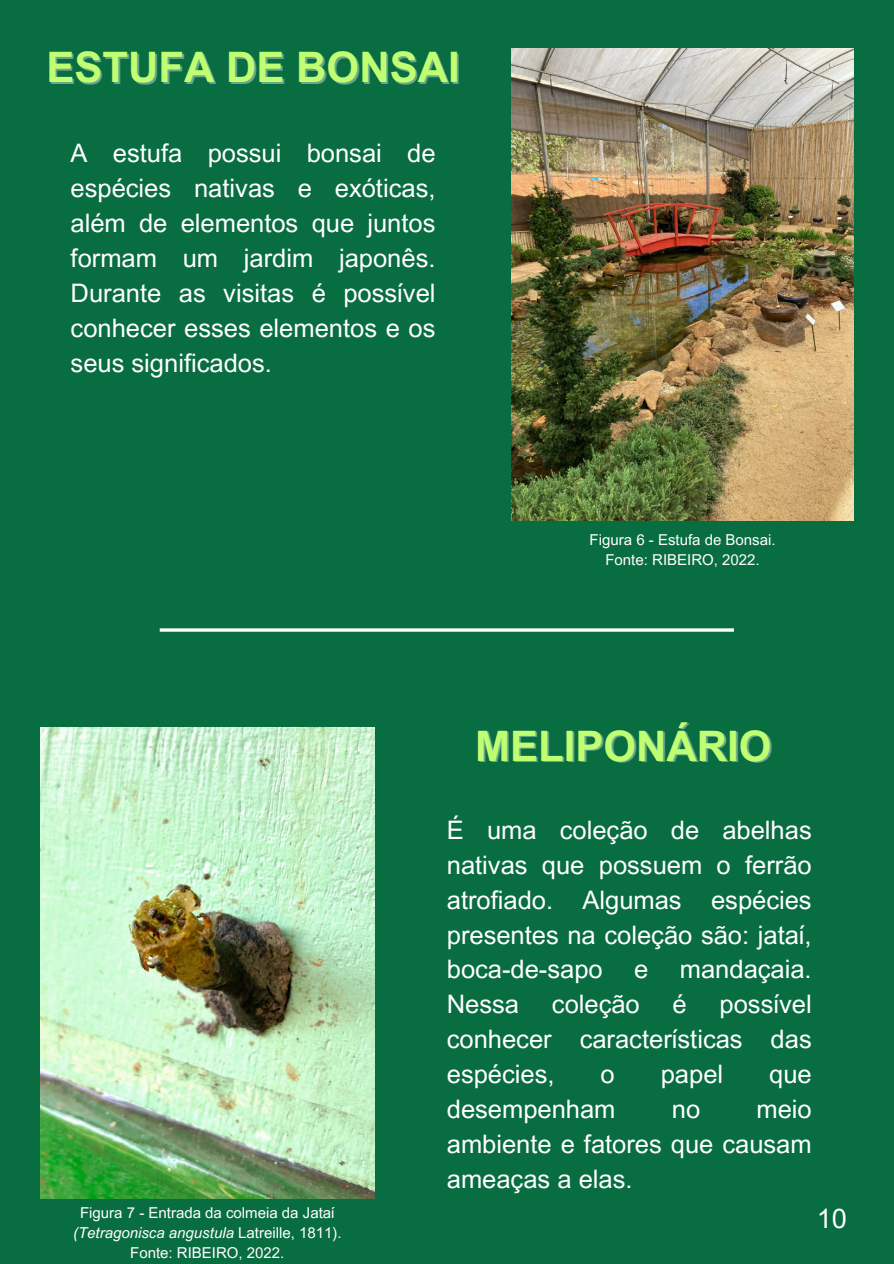
<style>
.page{position:relative;width:894px;height:1264px;background:#fff}
.page>*{position:absolute;margin:0;border:0;box-sizing:border-box;transform-origin:0 0}
.t1{font:700 42px "Arial MT Pro";color:#c1ff72}
.t2{font:27px "Arial MT Pro";color:#fff}
.t3{font:25.5px/34.8px "Arial MT Pro";color:#fff;text-align:justify}
.t4{font:15px/20.2px "Arial MT Pro";color:#fff;text-align:center}
.s1{font-style:italic}
</style>
<div class="page">
<div style="left:0;top:0;width:893px;height:1263px;background:#096d42"></div>
<hr style="left:160px;top:628px;width:573px;height:3px;background:#fff">
<img style="left:511px;top:49px;width:342px;height:471px">
<img style="left:40px;top:727px;width:334px;height:470px">
<p class="t1" style="left:46px;top:51px;width:414px">ESTUFA DE BONSAI</p>
<p class="t3" style="left:71px;top:139px;width:366px">A estufa possui bonsai de espécies nativas e exóticas, além de elementos que juntos formam um jardim japonês.<br>Durante as visitas é possível conhecer esses elementos e os seus significados.</p>
<p class="t4" style="left:73px;top:1204px;width:270px">Figura 7 - Entrada da colmeia da Jataí <span class="s1">(Tetragonisca angustula</span> Latreille, 1811).<br>Fonte: RIBEIRO, 2022.</p>
<h1 class="t4" style="left:589px;top:531px;width:187px">Figura 6 - Estufa de Bonsai.</h1>
<h2 class="t4" style="left:605px;top:551px;width:156px">Fonte: RIBEIRO, 2022.</h2>
<p class="t1" style="left:475px;top:730px;width:298px">MELIPONÁRIO</p>
<p class="t3" style="left:446px;top:815px;width:366px">É uma coleção de abelhas nativas que possuem o ferrão atrofiado. Algumas espécies presentes na coleção são: jataí, boca-de-sapo e mandaçaia.<br>Nessa</p>
<p class="t3" style="left:446px;top:990px;width:366px;text-indent:273px">possível conhecer características das espécies,</p>
<p class="t3" style="left:551px;top:990px;width:89px">coleção</p>
<p class="t3" style="left:672px;top:990px;width:16px">é</p>
<p class="t3" style="left:600px;top:1059px;width:16px">o</p>
<p class="t3" style="left:660px;top:1059px;width:64px">papel</p>
<p class="t3" style="left:769px;top:1059px;width:44px">que</p>
<p class="t3" style="left:446px;top:1094px;width:170px">desempenham</p>
<p class="t3" style="left:671px;top:1094px;width:30px">no</p>
<p class="t3" style="left:446px;top:1094px;width:366px;text-indent:309px">meio ambiente e fatores que causam ameaças a elas.</p>
<p class="t2" style="left:816px;top:1208px;width:32px">10</p>
</div>
